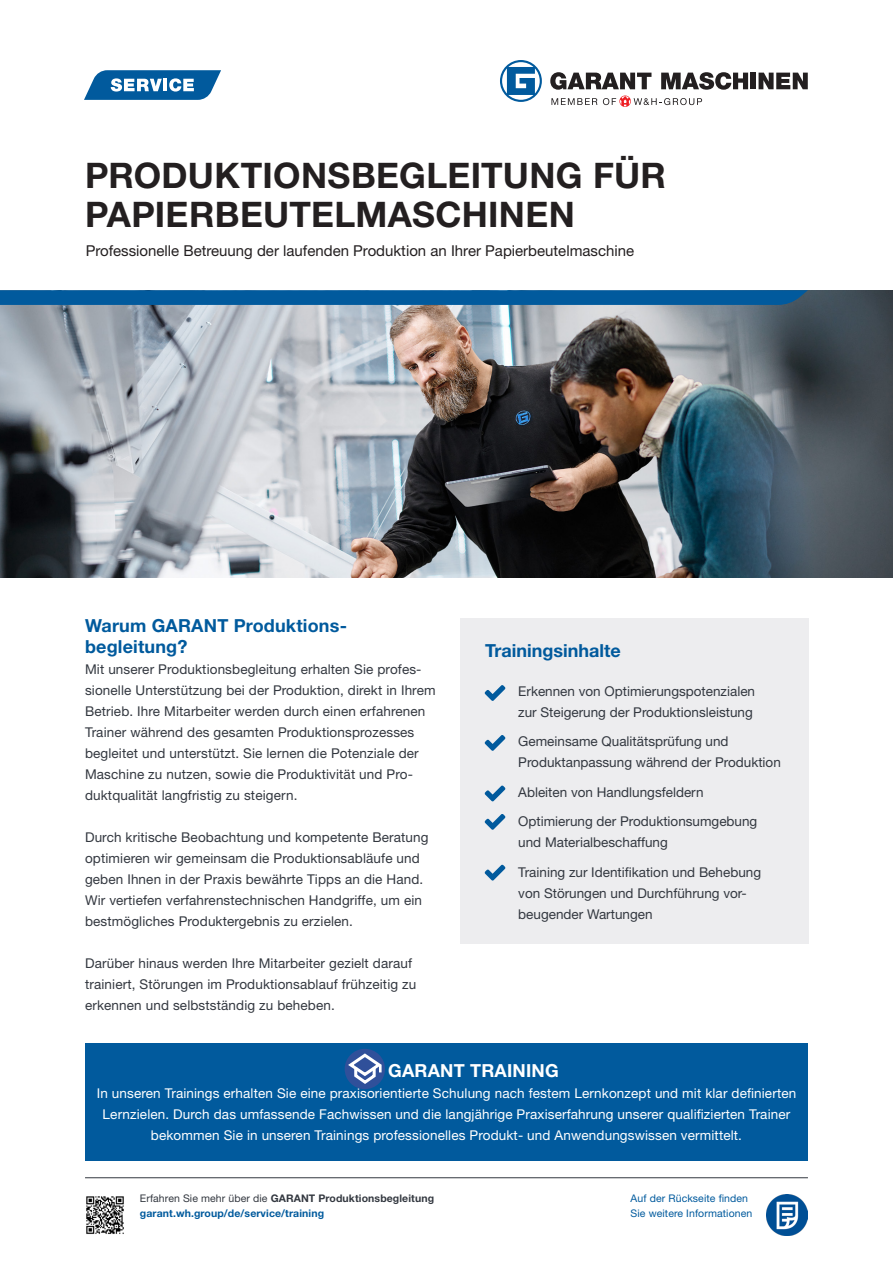
<style>
.page{position:relative;width:893px;height:1263px;background:#fff}
.page>*{position:absolute;margin:0;border:0;box-sizing:border-box;transform-origin:0 0}
.t1{font:700 35.25px "Helvetica Neue LT Std";letter-spacing:.01em;color:#231f20}
.t2{font:700 18px/21px "Helvetica Neue LT Std";letter-spacing:.01em;color:#015a9d}
.t3{font:700 18px "Helvetica Neue LT Std";letter-spacing:.01em;color:#fff}
.t4{font:15px "Helvetica Neue LT Std";color:#231f20}
.t5{font:13.5px/21px "Helvetica Neue LT Std";letter-spacing:.01em;color:#333840}
.t6{font:13.5px/21px "Helvetica Neue LT Std";letter-spacing:.01em;color:#fff;text-align:center}
.t7{font:700 10.5px "Helvetica Neue LT Std";letter-spacing:.01em;color:#333840}
.t8{font:10.5px "Helvetica Neue LT Std";letter-spacing:.01em;color:#015a9d}
.t9{font:700 10.5px "Helvetica Neue LT Std";letter-spacing:.01em;color:#015a9d}
.s1{font-weight:400}
</style>
<div class="page">
<img style="left:0;top:290px;width:893px;height:288px">
<hr style="left:85px;top:1177px;width:723px;height:1px;background:#333840">
<svg style="left:0;top:290px;width:808px;height:15px;background:#055b9c"></svg>
<svg style="left:551px;top:98px;width:46px;height:7px"></svg>
<svg style="left:603px;top:96px;width:99px;height:11px"></svg>
<svg style="left:500px;top:60px;width:42px;height:42px"></svg>
<svg style="left:550px;top:72px;width:101px;height:18px"></svg>
<svg style="left:661px;top:72px;width:87px;height:18px"></svg>
<div style="left:751px;top:73px;width:5px;height:16px;background:#231f20"></div>
<svg style="left:758px;top:73px;width:50px;height:16px"></svg>
<div style="left:460px;top:619px;width:348px;height:325px;background:#ededef"></div>
<svg style="left:485px;top:785px;width:20px;height:16px"></svg>
<svg style="left:485px;top:735px;width:20px;height:16px"></svg>
<img style="left:86px;top:1196px;width:38px;height:38px">
<svg style="left:84px;top:70px;width:137px;height:30px"></svg>
<svg style="left:485px;top:814px;width:20px;height:16px"></svg>
<svg style="left:485px;top:685px;width:20px;height:16px"></svg>
<svg style="left:485px;top:864px;width:20px;height:16px"></svg>
<img style="left:767px;top:1194px;width:41px;height:41px">
<div style="left:85px;top:1043px;width:723px;height:118px;background:#015a9d"></div>
<div style="left:345px;top:1049px;width:40px;height:40px;background:#30509a;border-radius:50%"></div>
<svg style="left:345px;top:1051px;width:39px;height:35px"></svg>
<p class="t1" style="left:85px;top:154px;width:582px">PRODUKTIONSBEGLEITUNG FÜR</p>
<p class="t1" style="left:85px;top:193px;width:491px">PAPIERBEUTELMASCHINEN</p>
<p class="t4" style="left:86px;top:241px;width:550px">Professionelle Betreuung der laufenden Produktion an Ihrer Papierbeutelmaschine</p>
<p class="t2" style="left:85px;top:615px;width:263px">Warum GARANT Produktions&shy;begleitung?</p>
<p class="t5" style="left:85px;top:658px;width:352px">Mit unserer Produktionsbegleitung erhalten Sie profes&shy;sionelle Unterstützung bei der Produktion, direkt in Ihrem Betrieb. Ihre Mitarbeiter werden durch einen erfahrenen Trainer während des gesamten Produktionsprozesses begleitet und unterstützt. Sie lernen die Potenziale der Maschine zu nutzen, sowie die Produktivität und Pro&shy;duktqualität langfristig zu steigern.</p>
<p class="t5" style="left:85px;top:826px;width:345px">Durch kritische Beobachtung und kompetente Beratung optimieren wir gemeinsam die Produktionsabläufe und geben Ihnen in der Praxis bewährte Tipps an die Hand.<br>Wir vertiefen verfahrenstechnischen Handgriffe, um ein bestmögliches Produktergebnis zu erzielen.</p>
<p class="t5" style="left:85px;top:952px;width:333px">Darüber hinaus werden Ihre Mitarbeiter gezielt darauf trainiert, Störungen im Produktionsablauf frühzeitig zu erkennen und selbstständig zu beheben.</p>
<p class="t2" style="left:485px;top:640px;width:137px">Trainingsinhalte</p>
<p class="t5" style="left:518px;top:680px;width:238px">Erkennen von Optimierungspotenzialen zur Steigerung der Produktionsleistung</p>
<p class="t5" style="left:518px;top:731px;width:264px">Gemeinsame Qualitätsprüfung und<br>Produktanpassung während der Produktion</p>
<p class="t5" style="left:518px;top:781px;width:187px">Ableiten von Handlungsfeldern</p>
<p class="t5" style="left:518px;top:811px;width:241px">Optimierung der Produktionsumgebung und Materialbeschaffung</p>
<p class="t5" style="left:518px;top:861px;width:244px">Training zur Identifikation und Behebung von Störungen und Durchführung vor&shy;beugender Wartungen</p>
<p class="t3" style="left:388px;top:1060px;width:172px">GARANT TRAINING</p>
<p class="t6" style="left:97px;top:1083px;width:701px">In unseren Trainings erhalten Sie eine praxisorientierte Schulung nach festem Lernkonzept und mit klar definierten<br>Lernzielen. Durch das umfassende Fachwissen und die langjährige Praxiserfahrung unserer qualifizierten Trainer</p>
<p class="t6" style="left:151px;top:1125px;width:593px">bekommen Sie in unseren Trainings professionelles Produkt- und Anwendungswissen vermittelt.</p>
<p class="t7" style="left:140px;top:1191px;width:296px"><span class="s1">Erfahren Sie mehr über die</span> GARANT Produktionsbegleitung</p>
<p class="t9" style="left:140px;top:1206px;width:186px">garant.wh.group/de/service/training</p>
<p class="t8" style="left:631px;top:1191px;width:119px">Auf der Rückseite finden</p>
<p class="t8" style="left:631px;top:1206px;width:123px">Sie weitere Informationen</p>
</div>
